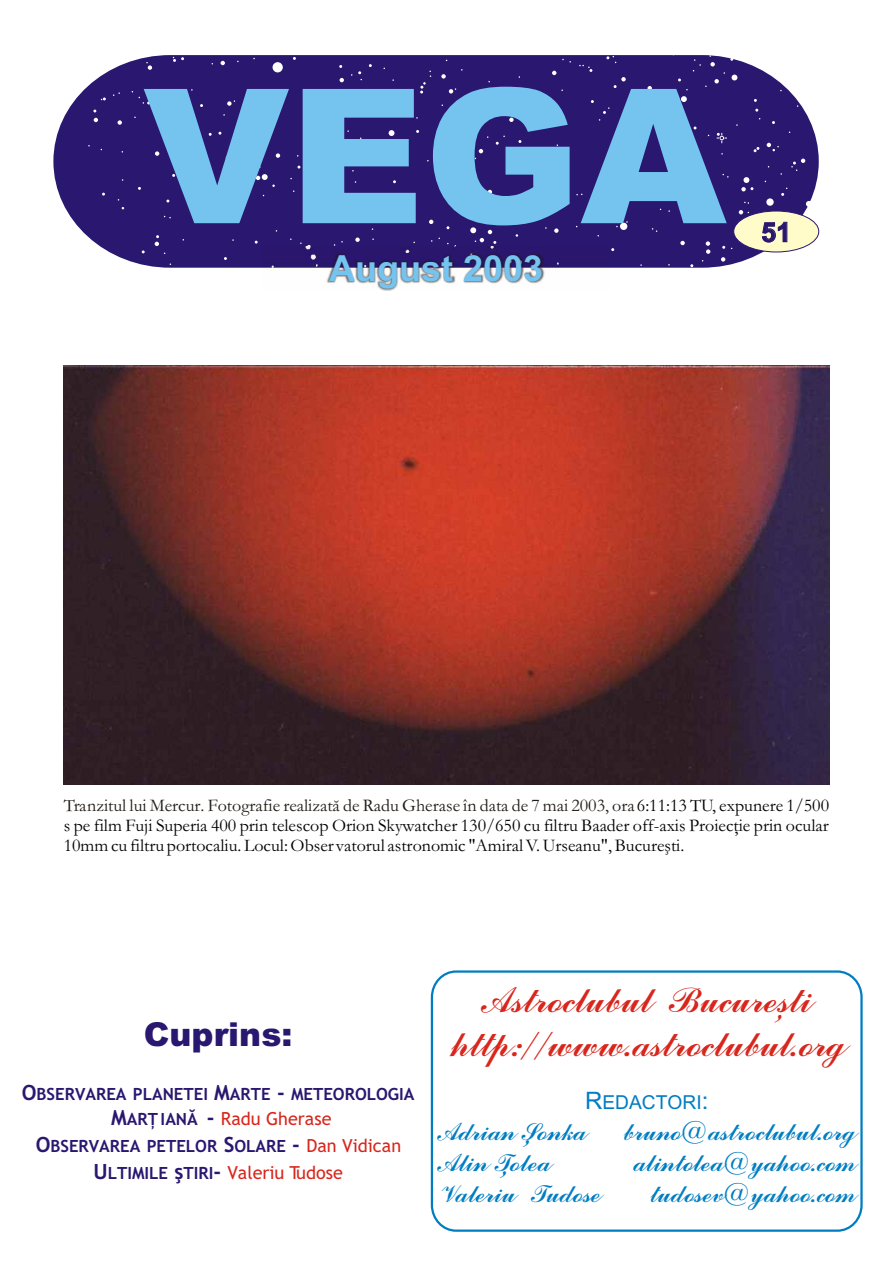
<style>
.page{position:relative;width:894px;height:1263px;background:#fff}
.page>*{position:absolute;margin:0;border:0;box-sizing:border-box;transform-origin:0 0}
.t1{font:900 187.5px "Arial";color:#75c4f0}
.t2{font:39px/44.8px "Commercial Script BT";color:#d9261c;text-align:center}
.t3{font:700 36px "Arial";color:#75c4f0}
.t4{font:900 33px "Arial";color:#291770}
.t5{font:30px "Commercial Script BT";color:#d9261c}
.t6{font:27px "Commercial Script BT";color:#007dc2}
.t7{font:700 27px "Arial";color:#291770}
.t8{font:19.2px "Arial";color:#007dc2}
.t9{font:18px/20.2px "Garamond";color:#000;text-align:justify}
.t10{font:18px "Trebuchet MS";color:#d9261c}
.t11{font:700 16.8px "Trebuchet MS";color:#291770}
.s1{color:#1f1a17}
.s2{font-size:21px}
.s3{font-weight:700;font-size:21px;color:#291770}
.s4{font-weight:700;font-size:16.8px;color:#291770}
.s5{font-weight:400;font-size:18px;color:#d9261c}
.s6{font-size:24px}
</style>
<div class="page">
<svg style="left:53px;top:55px;width:766px;height:213px;fill:#291770"></svg>
<svg style="left:118px;top:120px;width:4px;height:5px"></svg>
<svg style="left:155px;top:151px;width:4px;height:5px"></svg>
<svg style="left:103px;top:56px;width:4px;height:5px"></svg>
<svg style="left:173px;top:91px;width:4px;height:4px"></svg>
<svg style="left:221px;top:61px;width:4px;height:4px"></svg>
<svg style="left:276px;top:153px;width:4px;height:5px"></svg>
<svg style="left:340px;top:78px;width:4px;height:4px"></svg>
<div style="left:273px;top:62px;width:10px;height:10px;background:#fff;border-radius:50%"></div>
<div style="left:766px;top:198px;width:8px;height:8px;background:#fff;border-radius:50%"></div>
<svg style="left:355px;top:238px;width:5px;height:4px"></svg>
<svg style="left:429px;top:220px;width:4px;height:4px"></svg>
<svg style="left:681px;top:96px;width:6px;height:6px"></svg>
<svg style="left:648px;top:86px;width:4px;height:4px"></svg>
<svg style="left:552px;top:71px;width:4px;height:4px"></svg>
<svg style="left:441px;top:74px;width:5px;height:5px"></svg>
<svg style="left:509px;top:118px;width:5px;height:4px"></svg>
<svg style="left:437px;top:159px;width:5px;height:4px"></svg>
<svg style="left:488px;top:190px;width:4px;height:4px"></svg>
<svg style="left:389px;top:130px;width:5px;height:6px"></svg>
<svg style="left:319px;top:93px;width:4px;height:4px"></svg>
<svg style="left:155px;top:235px;width:4px;height:11px"></svg>
<div style="left:620px;top:223px;width:7px;height:7px;background:#fff;border-radius:50%"></div>
<svg style="left:721px;top:257px;width:4px;height:5px"></svg>
<svg style="left:806px;top:201px;width:6px;height:6px"></svg>
<svg style="left:680px;top:241px;width:5px;height:4px"></svg>
<svg style="left:706px;top:241px;width:4px;height:13px"></svg>
<svg style="left:554px;top:228px;width:5px;height:5px"></svg>
<svg style="left:547px;top:203px;width:4px;height:4px"></svg>
<svg style="left:561px;top:181px;width:4px;height:5px"></svg>
<svg style="left:614px;top:77px;width:12px;height:11px"></svg>
<svg style="left:741px;top:177px;width:12px;height:14px"></svg>
<svg style="left:623px;top:104px;width:9px;height:11px"></svg>
<svg style="left:754px;top:147px;width:5px;height:5px"></svg>
<svg style="left:172px;top:172px;width:11px;height:5px"></svg>
<svg style="left:93px;top:110px;width:5px;height:12px"></svg>
<svg style="left:227px;top:100px;width:8px;height:6px"></svg>
<svg style="left:358px;top:71px;width:4px;height:9px"></svg>
<svg style="left:173px;top:57px;width:11px;height:5px"></svg>
<svg style="left:113px;top:92px;width:7px;height:4px"></svg>
<svg style="left:101px;top:97px;width:5px;height:3px"></svg>
<svg style="left:181px;top:130px;width:4px;height:6px"></svg>
<svg style="left:256px;top:174px;width:19px;height:13px"></svg>
<svg style="left:300px;top:243px;width:11px;height:3px"></svg>
<svg style="left:470px;top:227px;width:26px;height:19px"></svg>
<svg style="left:739px;top:210px;width:10px;height:4px"></svg>
<svg style="left:781px;top:188px;width:6px;height:8px"></svg>
<svg style="left:767px;top:143px;width:12px;height:8px"></svg>
<svg style="left:579px;top:65px;width:13px;height:7px"></svg>
<svg style="left:521px;top:94px;width:7px;height:5px"></svg>
<svg style="left:420px;top:71px;width:11px;height:23px"></svg>
<svg style="left:451px;top:108px;width:9px;height:18px"></svg>
<svg style="left:449px;top:88px;width:7px;height:6px"></svg>
<svg style="left:475px;top:149px;width:8px;height:10px"></svg>
<svg style="left:496px;top:136px;width:9px;height:9px"></svg>
<svg style="left:540px;top:164px;width:7px;height:4px"></svg>
<svg style="left:509px;top:201px;width:8px;height:2px"></svg>
<svg style="left:723px;top:174px;width:6px;height:4px"></svg>
<svg style="left:665px;top:168px;width:8px;height:11px"></svg>
<svg style="left:685px;top:185px;width:12px;height:4px"></svg>
<svg style="left:615px;top:134px;width:11px;height:12px"></svg>
<svg style="left:591px;top:100px;width:19px;height:21px"></svg>
<svg style="left:562px;top:59px;width:9px;height:4px"></svg>
<svg style="left:606px;top:56px;width:10px;height:7px"></svg>
<svg style="left:672px;top:55px;width:65px;height:35px"></svg>
<svg style="left:791px;top:159px;width:14px;height:12px"></svg>
<svg style="left:652px;top:228px;width:5px;height:4px"></svg>
<svg style="left:344px;top:154px;width:18px;height:9px"></svg>
<svg style="left:325px;top:146px;width:7px;height:6px"></svg>
<svg style="left:164px;top:216px;width:7px;height:2px"></svg>
<svg style="left:139px;top:97px;width:11px;height:7px"></svg>
<svg style="left:146px;top:62px;width:6px;height:8px"></svg>
<svg style="left:717px;top:133px;width:10px;height:10px"></svg>
<img style="left:264px;top:246px;width:346px;height:45px">
<div style="left:733px;top:211px;width:86px;height:41px;background:#fffcc9;border:1px solid #291770;border-radius:50%"></div>
<div style="left:431px;top:970px;width:432px;height:262px;border:2px solid #007dc2;border-radius:25px"></div>
<img style="left:64px;top:366px;width:765px;height:418px">
<h1 class="t1" style="left:143px;top:89px;width:585px">VEGA</h1>
<h3 class="t3" style="left:329px;top:255px;width:216px">August 2003</h3>
<h3 class="t7" style="left:761px;top:222px;width:32px">51</h3>
<p class="t9" style="left:64px;top:797px;width:767px"><span class="s1">Tranzitul lui Mercur. Fotografie realizatã de Radu Gherase în data de 7 mai 2003, ora</span> 6:11:13 TU, expunere 1/500 s pe film Fuji Superia 400 prin telescop Orion Skywatcher 130/650 cu filtru Baader off-axis Proiecþie prin ocular 10mm cu filtru portocaliu. Locul: Observatorul astronomic "Amiral V. Urseanu", Bucureºti.</p>
<h3 class="t4" style="left:144px;top:1022px;width:150px">Cuprins:</h3>
<p class="t11" style="left:22px;top:1088px;width:394px"><span class="s2">O</span>BSERVAREA PLANETEI <span class="s2">M</span>ARTE <span class="s2">-</span> METEOROLOGIA</p>
<p class="t10" style="left:111px;top:1111px;width:222px"><span class="s3">M</span><span class="s4">ARÞIANÃ</span> <span class="s3">-</span> Radu Gherase</p>
<p class="t11" style="left:36px;top:1140px;width:367px"><span class="s2">O</span>BSERVAREA PETELOR <span class="s2">S</span>OLARE <span class="s2">-</span> <span class="s5">Dan Vidican</span></p>
<p class="t10" style="left:94px;top:1166px;width:251px"><span class="s3">U</span><span class="s4">LTIMILE</span> <span class="s3">º</span><span class="s4">TIRI</span><span class="s3">-</span> Valeriu Tudose</p>
<h2 class="t2" style="left:450px;top:979px;width:396px">Astroclubul Bucuresti http://www.astroclubul.org</h2>
<p class="t8" style="left:585px;top:1095px;width:125px"><span class="s6">R</span>EDACTORI<span class="s6">:</span></p>
<h3 class="t6" style="left:439px;top:1119px;width:149px">Adrian Sonka</h3>
<h3 class="t6" style="left:623px;top:1119px;width:234px">bruno@astroclubul.org</h3>
<h3 class="t6" style="left:439px;top:1150px;width:113px">Alin Tolea</h3>
<h3 class="t6" style="left:633px;top:1150px;width:224px">alintolea@yahoo.com</h3>
<h3 class="t6" style="left:439px;top:1181px;width:163px">Valeriu Tudose</h3>
<h3 class="t6" style="left:650px;top:1181px;width:207px">tudosev@yahoo.com</h3>
<h3 class="t5" style="left:777px;top:995px;width:8px">,</h3>
<h3 class="t6" style="left:525px;top:1123px;width:7px">,</h3>
<h3 class="t6" style="left:502px;top:1154px;width:7px">,</h3>
</div>
